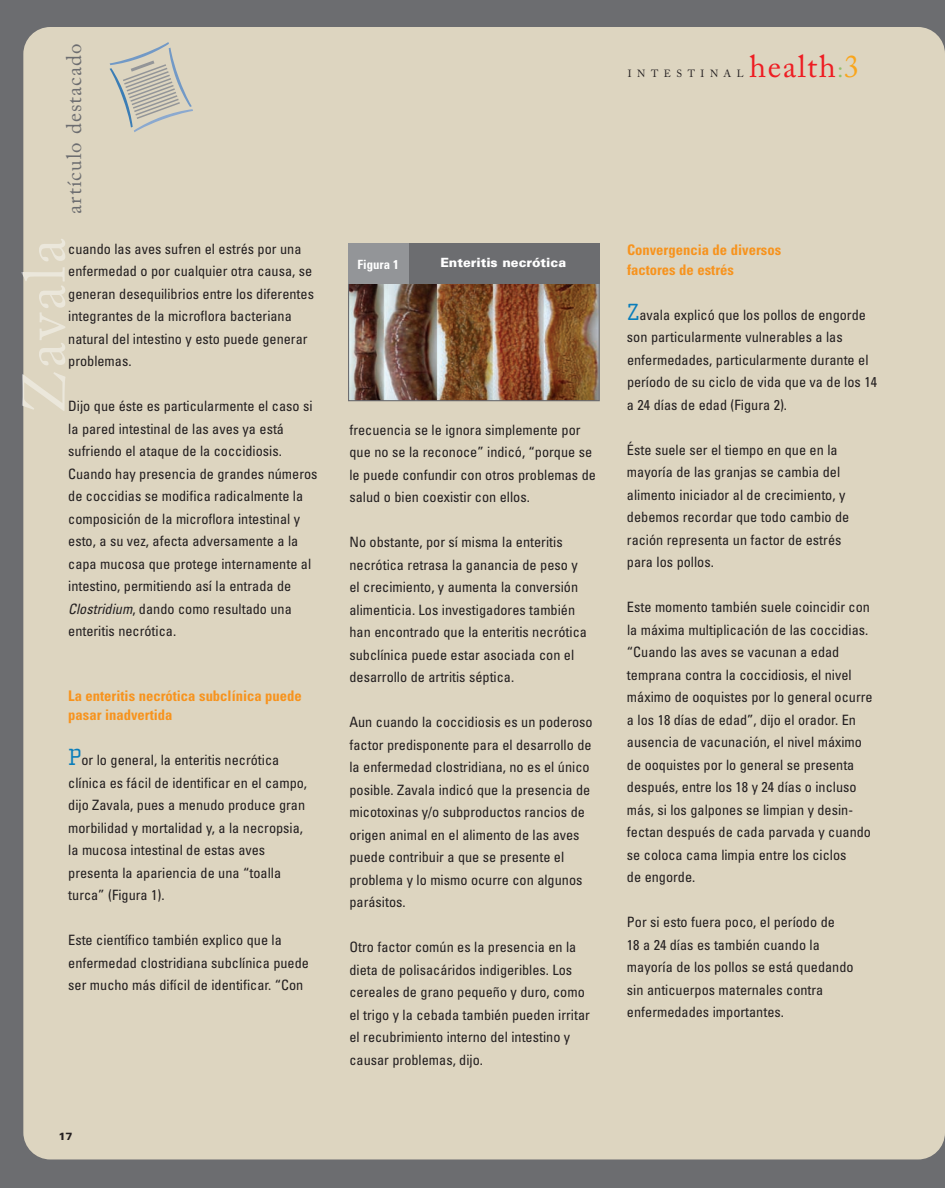
<style>
.page{position:relative;width:945px;height:1188px;background:#6c6d70}
.page>*{position:absolute;margin:0;border:0;box-sizing:border-box;transform-origin:0 0}
.t1{font:31.5px "Adobe Caslon";letter-spacing:.05em;color:#ee1d23}
.t2{font:21px "Adobe Caslon";letter-spacing:.05em;color:#6c6d70}
.t3{font:700 condensed 14.7px/19.5px "Univers";color:#f7931d}
.t4{font:condensed 14.25px/22.5px "Univers";color:#231f20}
.t5{font:900 12.75px "Univers";color:#fff}
.t6{font:700 condensed 12.75px "Univers";color:#fff}
.t7{font:900 10.5px "Univers";color:#231f20}
.t8{font:10.35px "Adobe Caslon";letter-spacing:.535em;color:#231f20}
.s1{font-style:italic}
.s2{font-family:"Cholla Slab";font-stretch:normal;font-size:24px;color:#0a7dba}
.s3{font-size:22.65px;color:#92be6c}
.s4{color:#f9a51b}
</style>
<div class="page">
<div style="left:23px;top:27px;width:922px;height:1132px;background:#ddd5c0;border-radius:27px"></div>
<hr style="left:21px;top:244px;width:2px;height:167px;background:#abacb0">
<svg style="left:23px;top:244px;width:42px;height:167px"></svg>
<img style="left:350px;top:284px;width:248px;height:115px">
<div style="left:348px;top:243px;width:252px;height:158px;border:1px solid #6c6d70"></div>
<div style="left:348px;top:243px;width:251px;height:41px;background:#6c6d70"></div>
<div style="left:348px;top:243px;width:60px;height:40px;background:#939598"></div>
<svg style="left:123px;top:60px;width:57px;height:59px"></svg>
<h2 class="t2" style="left:66px;top:214px;width:171px;rotate:-90deg">artículo destacado</h2>
<p class="t4" style="left:68px;top:239px;width:247px">cuando las aves sufren el estrés por una enfermedad o por cualquier otra causa, se generan desequilibrios entre los diferentes integrantes de la microflora bacteriana natural del intestino y esto puede generar problemas.</p>
<p class="t4" style="left:68px;top:396px;width:251px">Dijo que éste es particularmente el caso si la pared intestinal de las aves ya está sufriendo el ataque de la coccidiosis.<br>Cuando hay presencia de grandes números de coccidias se modifica radicalmente la composición de la microflora intestinal y esto, a su vez, afecta adversamente a la capa mucosa que protege internamente al intestino, permitiendo así la entrada de <span class="s1">Clostridium</span>, dando como resultado una enteritis necrótica.</p>
<p class="t3" style="left:68px;top:687px;width:235px">La enteritis necrótica subclínica puede pasar inadvertida</p>
<p class="t4" style="left:68px;top:750px;width:240px"><span class="s2">P</span>or lo general, la enteritis necrótica clínica es fácil de identificar en el campo, dijo Zavala, pues a menudo produce gran morbilidad y mortalidad y, a la necropsia, la mucosa intestinal de estas aves presenta la apariencia de una “toalla turca” (Figura 1).</p>
<p class="t4" style="left:68px;top:930px;width:242px">Este científico también explico que la enfermedad clostridiana subclínica puede ser mucho más difícil de identificar. “Con</p>
<p class="t7" style="left:59px;top:1132px;width:16px">17</p>
<h1 class="t1" style="left:749px;top:54px;width:112px">health<span class="s3">:</span><span class="s4">3</span></h1>
<p class="t8" style="left:628px;top:69px;width:117px">INTESTINAL</p>
<p class="t6" style="left:358px;top:259px;width:43px">Figura 1</p>
<p class="t5" style="left:440px;top:258px;width:127px">Enteritis necrótica</p>
<p class="t4" style="left:349px;top:420px;width:248px">frecuencia se le ignora simplemente por que no se la reconoce” indicó, “porque se le puede confundir con otros problemas de salud o bien coexistir con ellos.</p>
<p class="t4" style="left:349px;top:532px;width:239px">No obstante, por sí misma la enteritis necrótica retrasa la ganancia de peso y el crecimiento, y aumenta la conversión alimenticia. Los investigadores también han encontrado que la enteritis necrótica subclínica puede estar asociada con el desarrollo de artritis séptica.</p>
<p class="t4" style="left:349px;top:712px;width:245px">Aun cuando la coccidiosis es un poderoso factor predisponente para el desarrollo de la enfermedad clostridiana, no es el único posible. Zavala indicó que la presencia de micotoxinas y/o subproductos rancios de origen animal en el alimento de las aves puede contribuir a que se presente el problema y lo mismo ocurre con algunos parásitos.</p>
<p class="t4" style="left:349px;top:937px;width:242px">Otro factor común es la presencia en la dieta de polisacáridos indigeribles. Los cereales de grano pequeño y duro, como el trigo y la cebada también pueden irritar el recubrimiento interno del intestino y causar problemas, dijo.</p>
<p class="t3" style="left:627px;top:241px;width:156px">Convergencia de diversos factores de estrés</p>
<p class="t4" style="left:627px;top:304px;width:252px"><span class="s2">Z</span>avala explicó que los pollos de engorde son particularmente vulnerables a las enfermedades, particularmente durante el período de su ciclo de vida que va de los 14 a 24 días de edad (Figura 2).</p>
<p class="t4" style="left:627px;top:439px;width:224px">Éste suele ser el tiempo en que en la mayoría de las granjas se cambia del alimento iniciador al de crecimiento, y debemos recordar que todo cambio de ración representa un factor de estrés para los pollos.</p>
<p class="t4" style="left:627px;top:597px;width:247px">Este momento también suele coincidir con la máxima multiplicación de las coccidias. “Cuando las aves se vacunan a edad temprana contra la coccidiosis, el nivel máximo de ooquistes por lo general ocurre a los 18 días de edad”, dijo el orador. En ausencia de vacunación, el nivel máximo de ooquistes por lo general se presenta después, entre los 18 y 24 días o incluso más, si los galpones se limpian y desin&shy;fectan después de cada parvada y cuando se coloca cama limpia entre los ciclos<br>de engorde.</p>
<p class="t4" style="left:627px;top:912px;width:228px">Por si esto fuera poco, el período de<br>18 a 24 días es también cuando la mayoría de los pollos se está quedando sin anticuerpos maternales contra enfermedades importantes.</p>
</div>
